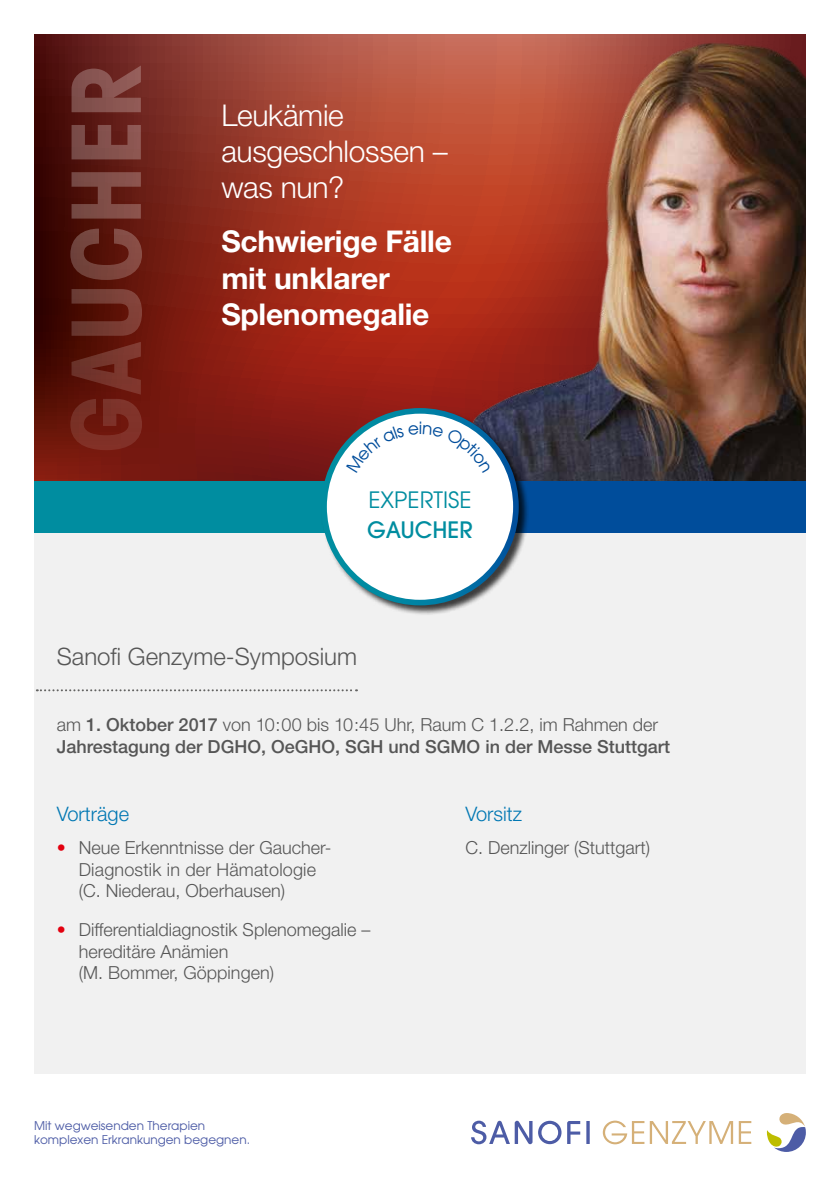
<style>
.page{position:relative;width:840px;height:1191px;background:#fff}
.page>*{position:absolute;margin:0;border:0;box-sizing:border-box;transform-origin:0 0}
.t1{font:700 30px/36px "Helvetica Neue";letter-spacing:-.01em;color:#fff}
.t2{font:300 30px/36px "Helvetica Neue";letter-spacing:-.01em;color:#fff}
.t3{font:300 24px "Helvetica Neue";color:#565656}
.t4{font:22.4px "Avant Garde";color:#008da0}
.t5{font:500 22.4px "Avant Garde";color:#008da0}
.t6{font:300 20px "Helvetica Neue";color:#0077b3}
.t7{font:300 18px/21.6px "Helvetica Neue";color:#565656}
.t8{font:500 18px/21.6px "Helvetica Neue";color:#565656}
.t9{font:12px/14.4px "Avant Garde";color:#4d5ca6}
.s1{font-weight:300}
.s2{color:#e3000f}
</style>
<div class="page">
<svg style="left:471px;top:1120px;width:118px;height:24px"></svg>
<svg style="left:602px;top:1120px;width:148px;height:24px"></svg>
<svg style="left:766px;top:1113px;width:39px;height:39px"></svg>
<div style="left:34px;top:532px;width:771px;height:542px;background:#f1f1f1"></div>
<svg style="left:34px;top:34px;width:771px;height:447px;background:#8b2a1d"></svg>
<img style="left:407px;top:42px;width:398px;height:439px">
<div style="left:34px;top:481px;width:386px;height:51px;background:#008da0"></div>
<div style="left:419px;top:481px;width:386px;height:51px;background:#004d9b"></div>
<div style="left:320px;top:407px;width:209px;height:209px;background:#000;opacity:.75"></div>
<div style="left:324px;top:411px;width:191px;height:191px;background:#fff;border-radius:50%"></div>
<div style="left:321px;top:408px;width:197px;height:197px;border:6px solid #fff;border-radius:50%"></div>
<svg style="left:70px;top:65px;width:72px;height:385px;background:#6c2c24"></svg>
<svg style="left:37px;top:689px;width:320px;height:2px"></svg>
<svg style="left:346px;top:422px;width:145px;height:28px"></svg>
<h1 class="t2" style="left:221px;top:97px;width:228px">Leukämie ausgeschlossen – was nun?</h1>
<h1 class="t1" style="left:221px;top:223px;width:232px">Schwierige Fälle mit unklarer<br>Splenomegalie</h1>
<p class="t4" style="left:368px;top:486px;width:104px">EXPERTISE</p>
<p class="t5" style="left:367px;top:516px;width:107px">GAUCHER</p>
<h2 class="t3" style="left:57px;top:642px;width:302px">Sanofi Genzyme-Symposium</h2>
<p class="t8" style="left:57px;top:714px;width:614px"><span class="s1">am</span> 1. Oktober 2017 <span class="s1">von 10:00 bis 10:45 Uhr, Raum C 1.2.2, im Rahmen der<br></span>Jahrestagung der DGHO, OeGHO, SGH und SGMO in der Messe Stuttgart</p>
<p class="t6" style="left:57px;top:801px;width:74px">Vorträge</p>
<p class="t7" style="left:79px;top:836px;width:254px;text-indent:-22px"><span class="s2">•</span> Neue Erkenntnisse der Gaucher-<br>Diagnostik in der Hämatologie (C. Niederau, Oberhausen)</p>
<p class="t7" style="left:79px;top:918px;width:293px;text-indent:-22px"><span class="s2">•</span> Differentialdiagnostik Splenomegalie – hereditäre Anämien<br>(M. Bommer, Göppingen)</p>
<p class="t9" style="left:34px;top:1117px;width:217px">Mit wegweisenden Therapien komplexen Erkrankungen begegnen.</p>
<p class="t6" style="left:465px;top:801px;width:58px">Vorsitz</p>
<p class="t7" style="left:465px;top:836px;width:186px">C. Denzlinger (Stuttgart)</p>
</div>
